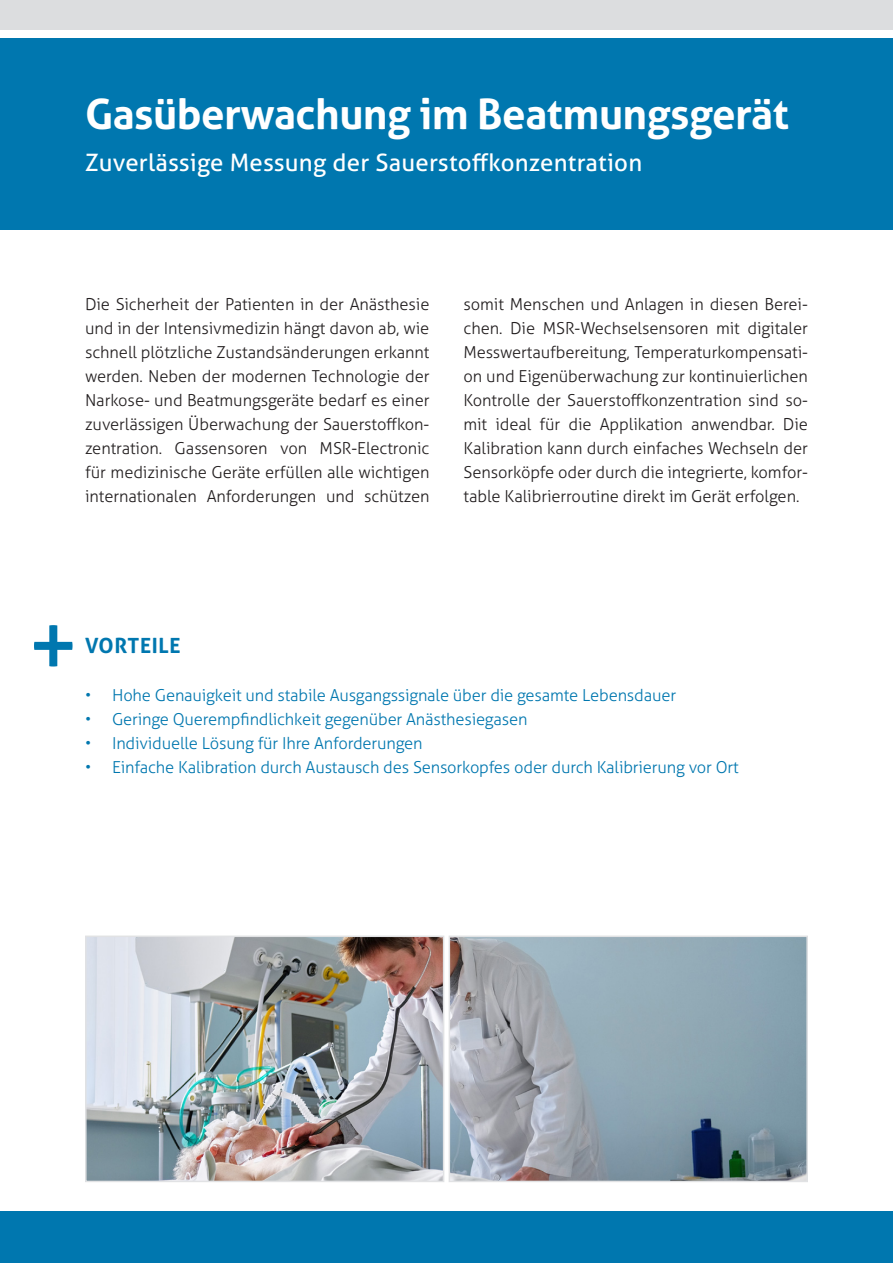
<style>
.page{position:relative;width:893px;height:1263px;background:#fff}
.page>*{position:absolute;margin:0;border:0;box-sizing:border-box;transform-origin:0 0}
.t1{font:700 42px "Aller";letter-spacing:-.01em;color:#fff}
.t2{font:24px "Aller";letter-spacing:.01em;color:#fff}
.t3{font:700 21px "Aller";letter-spacing:.03em;color:#0077af}
.t4{font:300 16.5px/24px "Aller";letter-spacing:-.005em;color:#231f20;text-align:justify}
.t5{font:300 16.5px "Aller";letter-spacing:-.01em;color:#0077af}
</style>
<div class="page">
<img style="left:88px;top:938px;width:353px;height:241px">
<div style="left:85px;top:935px;width:359px;height:247px;border:2px solid #e1e2e4"></div>
<img style="left:452px;top:938px;width:353px;height:241px">
<div style="left:449px;top:935px;width:359px;height:247px;border:2px solid #e1e2e4"></div>
<div style="left:0;top:1212px;width:893px;height:51px;background:#0077af"></div>
<div style="left:0;top:38px;width:893px;height:192px;background:#0077af"></div>
<div style="left:0;top:0;width:893px;height:30px;background:#dcdddf"></div>
<svg style="left:34px;top:625px;width:39px;height:41px"></svg>
<p class="t1" style="left:85px;top:88px;width:705px">Gasüberwachung im Beatmungsgerät</p>
<p class="t2" style="left:85px;top:148px;width:559px">Zuverlässige Messung der Sauerstoffkonzentration</p>
<p class="t4" style="left:85px;top:292px;width:346px">Die Sicherheit der Patienten in der Anästhesie und in der Intensivmedizin hängt davon ab, wie schnell plötzliche Zustandsänderungen erkannt werden. Neben der modernen Technologie der Narkose- und Beatmungsgeräte bedarf es einer zuverlässigen Überwachung der Sauerstoffkon&shy;zentration. Gassensoren von MSR-Electronic für medizinische Geräte erfüllen alle wichtigen internationalen Anforderungen und schützen</p>
<p class="t4" style="left:463px;top:292px;width:346px">somit Menschen und Anlagen in diesen Berei&shy;chen. Die MSR-Wechselsensoren mit digitaler Messwertaufbereitung, Temperaturkompensati&shy;on und Eigenüberwachung zur kontinuierlichen Kontrolle der Sauerstoffkonzentration sind so&shy;mit ideal für die Applikation anwendbar. Die Kalibration kann durch einfaches Wechseln der Sensorköpfe oder durch die integrierte, komfor&shy;table Kalibrierroutine direkt im Gerät erfolgen.</p>
<p class="t3" style="left:85px;top:633px;width:97px">VORTEILE</p>
<p class="t5" style="left:85px;top:685px;width:593px">• Hohe Genauigkeit und stabile Ausgangssignale über die gesamte Lebensdauer</p>
<p class="t5" style="left:85px;top:709px;width:444px">• Geringe Querempfindlichkeit gegenüber Anästhesiegasen</p>
<p class="t5" style="left:85px;top:733px;width:339px">• Individuelle Lösung für Ihre Anforderungen</p>
<p class="t5" style="left:85px;top:757px;width:655px">• Einfache Kalibration durch Austausch des Sensorkopfes oder durch Kalibrierung vor Ort</p>
</div>
